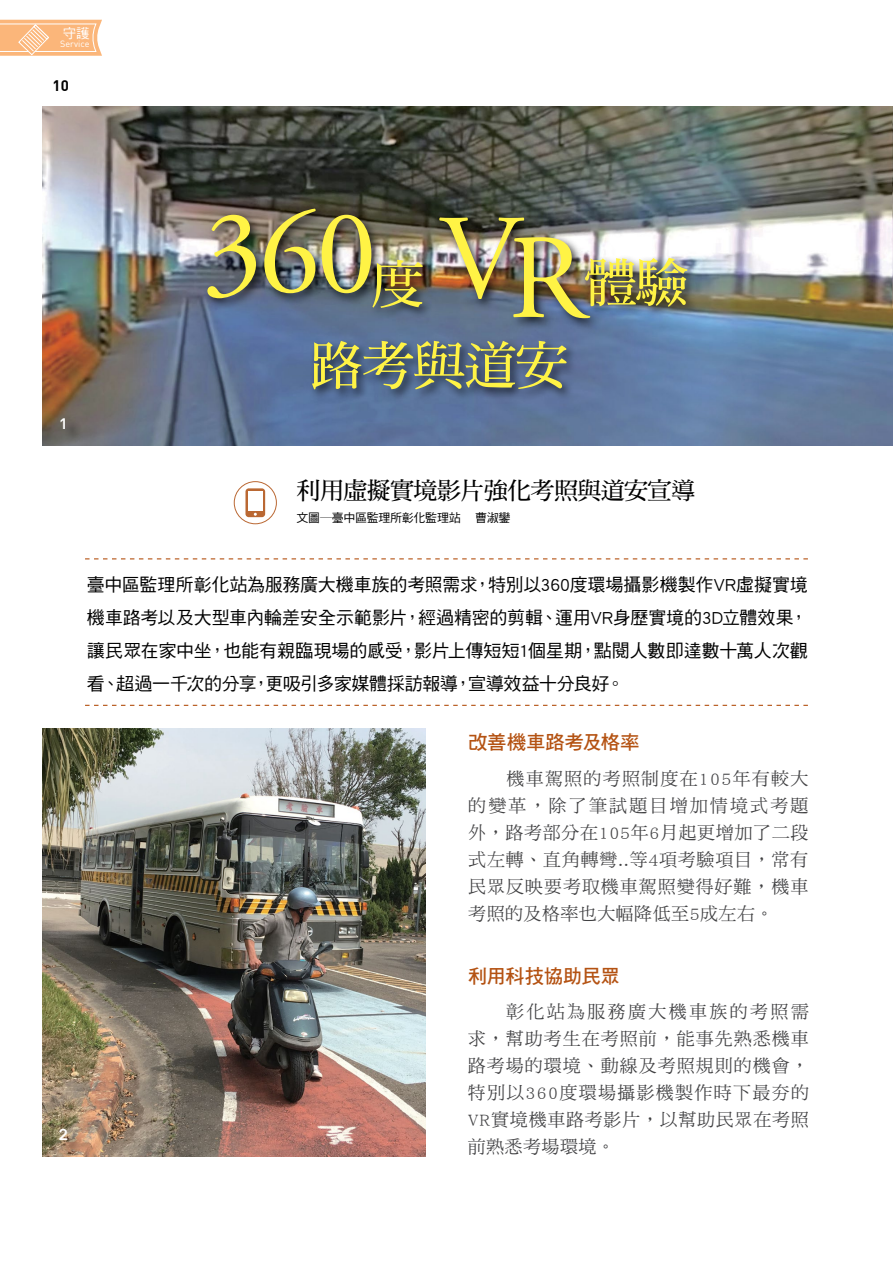
<style>
.page{position:relative;width:893px;height:1263px;background:#fff}
.page>*{position:absolute;margin:0;border:0;box-sizing:border-box;transform-origin:0 0}
.t1{font:24px "DF Ming Std W7";letter-spacing:-.025em;color:#000}
.t2{font:19.5px "DF Hei Std W7";letter-spacing:-.02em;color:#b45212}
.t3{font:18px/27px "DF Ming Std W5";letter-spacing:.04em;color:#404042;text-align:justify}
.t4{font:18px/33px "DF Hei Std W5";letter-spacing:-.015em;color:#000;text-align:justify}
.t5{font:18px "DIN Medium Alternate";color:#fff}
.t6{font:15px "DIN Bold";color:#000}
.t7{font:13.5px "DF Hei Std W5";color:#fff}
.t8{font:12px "DF Hei Std W5";letter-spacing:-.025em;color:#000}
.t9{font:9px "DIN";color:#fff}
</style>
<div class="page">
<svg style="left:0;top:20px;width:102px;height:36px;background:#fbc08d"></svg>
<img style="left:43px;top:106px;width:850px;height:340px">
<svg style="left:85px;top:558px;width:723px;height:1px"></svg>
<svg style="left:85px;top:705px;width:723px;height:1px"></svg>
<img style="left:43px;top:728px;width:382px;height:428px">
<div style="left:204px;top:205px;width:495px;height:196px;background:#000;opacity:.75"></div>
<img style="left:207px;top:215px;width:49px;height:83px">
<img style="left:264px;top:209px;width:52px;height:84px">
<img style="left:322px;top:215px;width:101px;height:93px">
<img style="left:439px;top:218px;width:248px;height:100px">
<svg style="left:312px;top:341px;width:255px;height:48px;background:#7f896c"></svg>
<div style="left:60px;top:1129px;width:24px;height:27px;background:#000;opacity:.8"></div>
<div style="left:62px;top:418px;width:20px;height:27px;background:#000;opacity:.8"></div>
<div style="left:234px;top:481px;width:43px;height:43px;border:1px solid #ba6833;border-radius:50%"></div>
<div style="left:245px;top:488px;width:20px;height:29px;background:#ba6833;border-radius:3px"></div>
<div style="left:248px;top:491px;width:15px;height:19px;background:#fff"></div>
<p class="t7" style="left:63px;top:25px;width:28px">守護</p>
<p class="t9" style="left:60px;top:38px;width:31px">Service</p>
<p class="t6" style="left:53px;top:76px;width:18px">10</p>
<p class="t5" style="left:60px;top:411px;width:9px">1</p>
<h1 class="t1" style="left:297px;top:477px;width:400px">利用虛擬實境影片強化考照與道安宣導</h1>
<p class="t8" style="left:297px;top:511px;width:215px">文圖─臺中區監理所彰化監理站 曹淑鑾</p>
<p class="t5" style="left:59px;top:1122px;width:11px">2</p>
<p class="t4" style="left:87px;top:567px;width:722px">臺中區監理所彰化站為服務廣大機車族的考照需求，特別以360度環場攝影機製作VR虛擬實境機車路考以及大型車內輪差安全示範影片，經過精密的剪輯、運用VR身歷實境的3D立體效果，讓民眾在家中坐，也能有親臨現場的感受，影片上傳短短1個星期，點閱人數即達數十萬人次觀看、超過一千次的分享，更吸引多家媒體採訪報導，宣導效益十分良好。</p>
<p class="t2" style="left:468px;top:731px;width:173px">改善機車路考及格率</p>
<p class="t3" style="left:468px;top:764px;width:342px;text-indent:38px">機車駕照的考照制度在105年有較大的變革，除了筆試題目增加情境式考題外，路考部分在105年6月起更增加了二段式左轉、直角轉彎..等4項考驗項目，常有民眾反映要考取機車駕照變得好難，機車考照的及格率也大幅降低至5成左右。</p>
<p class="t2" style="left:468px;top:965px;width:154px">利用科技協助民眾</p>
<p class="t3" style="left:468px;top:998px;width:343px;text-indent:38px">彰化站為服務廣大機車族的考照需求，幫助考生在考照前，能事先熟悉機車路考場的環境、動線及考照規則的機會，特別以360度環場攝影機製作時下最夯的VR實境機車路考影片，以幫助民眾在考照前熟悉考場環境。</p>
</div>
